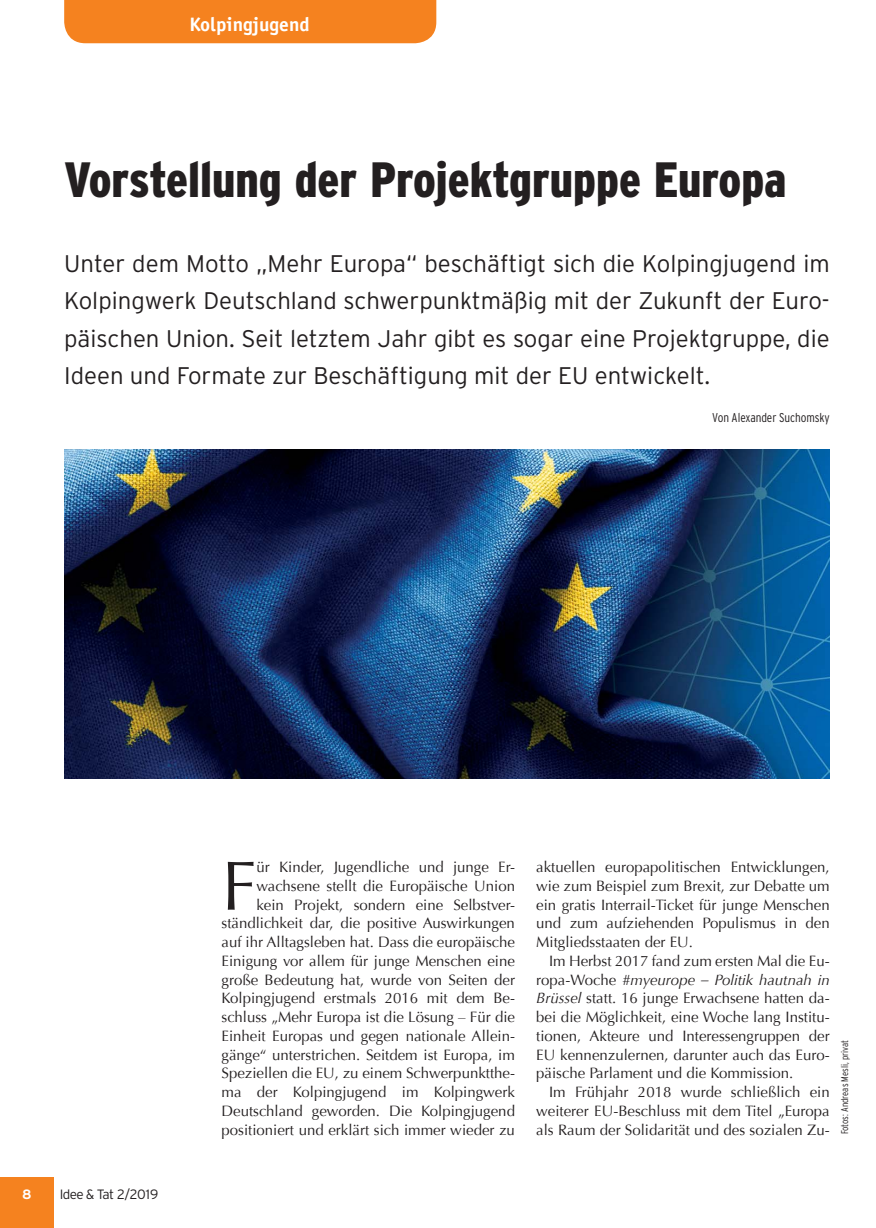
<style>
.page{position:relative;width:876px;height:1228px;background:#fff}
.page>*{position:absolute;margin:0;border:0;box-sizing:border-box;transform-origin:0 0}
.t1{font:69.75px "Optima";color:#231f20}
.t2{font:900 condensed 49.5px "Interstate";color:#231f20}
.t3{font:300 24px/37.5px "Interstate";color:#231f20;text-align:justify}
.t4{font:700 19.5px "Officina Sans";color:#fff}
.t5{font:15px/18.8px "Optima";color:#231f20;text-align:justify}
.t6{font:300 13.5px "Interstate";letter-spacing:-.05em;color:#231f20}
.t7{font:700 13.5px "Interstate";color:#fff}
.t8{font:300 condensed 12.75px "Interstate";letter-spacing:-.005em;color:#231f20}
.t9{font:300 condensed 9.75px "Interstate";color:#231f20}
.s1{font-style:italic}
</style>
<div class="page">
<img style="left:64px;top:450px;width:766px;height:328px">
<div style="left:64px;top:0;width:372px;height:43px;background:#f5821f"></div>
<div style="left:0;top:1177px;width:53px;height:50px;background:#f5821f"></div>
<h3 class="t4" style="left:189px;top:17px;width:122px">Kolpingjugend</h3>
<h2 class="t2" style="left:64px;top:161px;width:724px">Vorstellung der Projektgruppe Europa</h2>
<p class="t3" style="left:64px;top:247px;width:767px">Unter dem Motto „Mehr Europa“ beschäftigt sich die Kolpingjugend im Kolpingwerk Deutschland schwerpunktmäßig mit der Zukunft der Euro&shy;päischen Union. Seit letztem Jahr gibt es sogar eine Projektgruppe, die Ideen und Formate zur Beschäftigung mit der EU entwickelt.</p>
<p class="t8" style="left:712px;top:412px;width:119px">Von Alexander Suchomsky</p>
<p class="t7" style="left:22px;top:1188px;width:11px">8</p>
<p class="t6" style="left:60px;top:1188px;width:100px">Idee &amp; Tat 2/2019</p>
<p class="t5" style="left:221px;top:857px;width:295px;text-align:right">ür Kinder, Jugendliche und junge Er&shy;wachsene stellt die Europäische Union<br>kein Projekt, sondern eine Selbstver&shy;ständlichkeit dar, die positive Auswirkungen auf ihr Alltagsleben hat. Dass die europäische Einigung vor allem für junge Menschen eine große Bedeutung hat, wurde von Seiten der Kolpingjugend erstmals 2016 mit dem Be&shy;schluss „Mehr Europa ist die Lösung – Für die Einheit Europas und gegen nationale Allein&shy;gänge“ unterstrichen. Seitdem ist Europa, im Speziellen die EU, zu einem Schwerpunktthe&shy;ma der Kolpingjugend im Kolpingwerk Deutschland geworden. Die Kolpingjugend positioniert und erklärt sich immer wieder zu</p>
<p class="t5" style="left:536px;top:857px;width:295px">aktuellen europapolitischen Entwicklungen, wie zum Beispiel zum Brexit, zur Debatte um ein gratis Interrail-Ticket für junge Menschen und zum aufziehenden Populismus in den Mitgliedsstaaten der EU.</p>
<h1 class="t1" style="left:221px;top:845px;width:36px">F</h1>
<p class="t5" style="left:536px;top:951px;width:295px;text-indent:13px">Im Herbst 2017 fand zum ersten Mal die Eu&shy;ropa-Woche <span class="s1">#myeurope – Politik hautnah in Brüssel</span> statt. 16 junge Erwachsene hatten da&shy;bei die Möglichkeit, eine Woche lang Institu&shy;tionen, Akteure und Interessengruppen der EU kennenzulernen, darunter auch das Euro&shy;päische Parlament und die Kommission.</p>
<p class="t5" style="left:536px;top:1082px;width:295px;text-indent:13px">Im Frühjahr 2018 wurde schließlich ein weiterer EU-Beschluss mit dem Titel „Europa als Raum der Solidarität und des sozialen Zu-</p>
<p class="t9" style="left:841px;top:1134px;width:96px;rotate:-90deg">Fotos: Andreas Mesli, privat</p>
</div>
